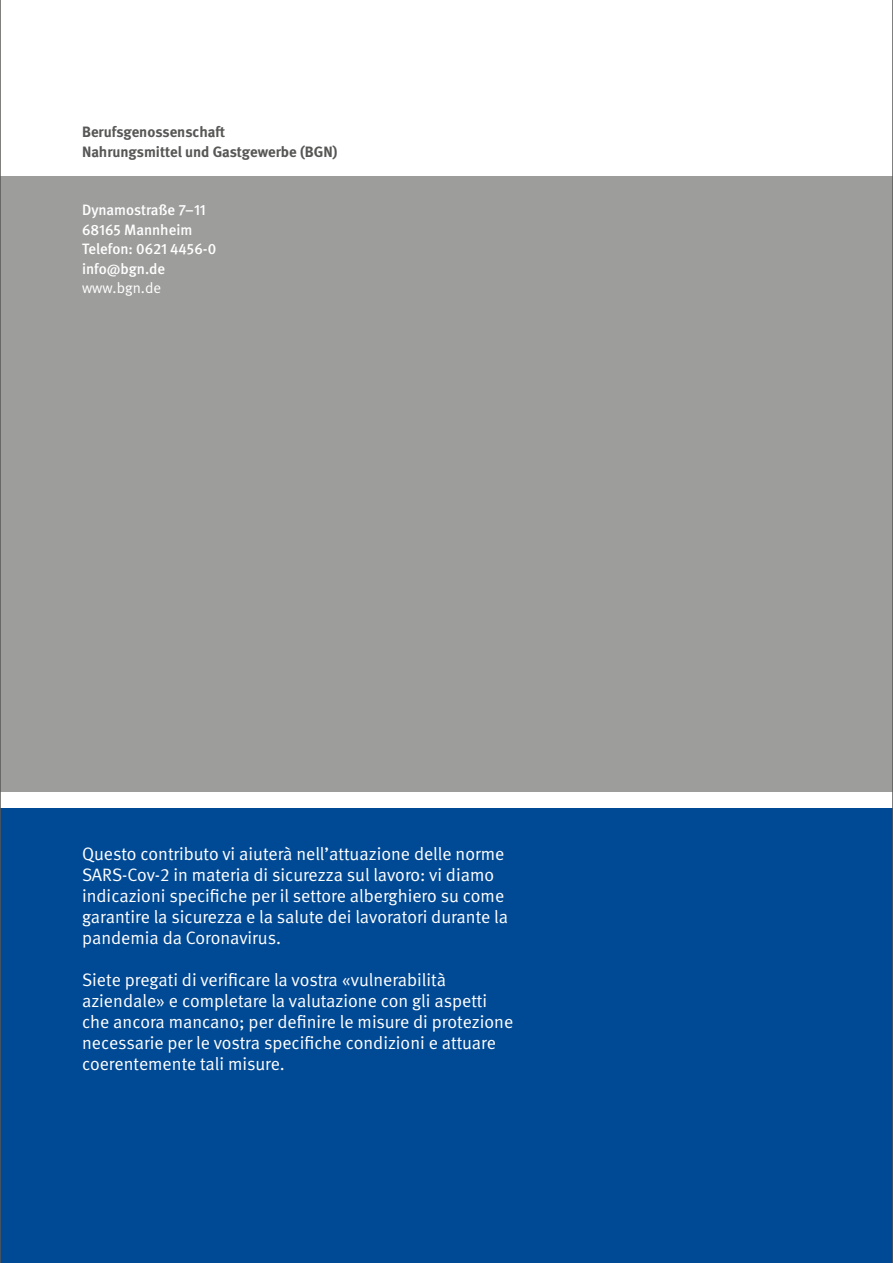
<style>
.page{position:relative;width:893px;height:1263px;background:#fff}
.page>*{position:absolute;margin:0;border:0;box-sizing:border-box;transform-origin:0 0}
.t1{font:18px/21px "DGUV Meta";color:#fff}
.Rück_Adresse_leicht{font:500 15px "DGUV Meta";color:#fff}
.Adresse{font:700 15px/19.5px "DGUV Meta";color:#575756}
.Rück_Adresse_leicht-2{font:15px "DGUV Meta";color:#fff}
</style>
<div class="page">
<div style="left:0;top:808px;width:893px;height:455px;background:#004994"></div>
<div style="left:0;top:176px;width:893px;height:616px;background:#9d9d9c"></div>
<hr style="left:892px;top:0;width:1px;height:1263px;background:#575756">
<hr style="left:0;top:0;width:1px;height:1263px;background:#575756">
<p class="Adresse" style="left:82px;top:123px;width:257px">Berufsgenossenschaft<br>Nahrungsmittel und Gastgewerbe (BGN)</p>
<p class="Rück_Adresse_leicht" style="left:82px;top:201px;width:125px">Dynamostraße 7–11</p>
<p class="Rück_Adresse_leicht" style="left:82px;top:221px;width:112px">68165 Mannheim</p>
<p class="Rück_Adresse_leicht" style="left:82px;top:240px;width:136px">Telefon: 0621 4456-0</p>
<p class="Rück_Adresse_leicht" style="left:82px;top:260px;width:85px">info@bgn.de</p>
<p class="Rück_Adresse_leicht-2" style="left:82px;top:279px;width:81px">www.bgn.de</p>
<p class="t1" style="left:82px;top:843px;width:428px">Questo contributo vi aiuterà nell’attuazione delle norme SARS-Cov-2 in materia di sicurezza sul lavoro: vi diamo indicazioni specifiche per il settore alberghiero su come garantire la sicurezza e la salute dei lavoratori durante la pandemia da Coronavirus.</p>
<p class="t1" style="left:82px;top:969px;width:433px">Siete pregati di verificare la vostra «vulnerabilità aziendale» e completare la valutazione con gli aspetti che ancora mancano; per definire le misure di protezione necessarie per le vostra specifiche condizioni e attuare coerentemente tali misure.</p>
</div>
